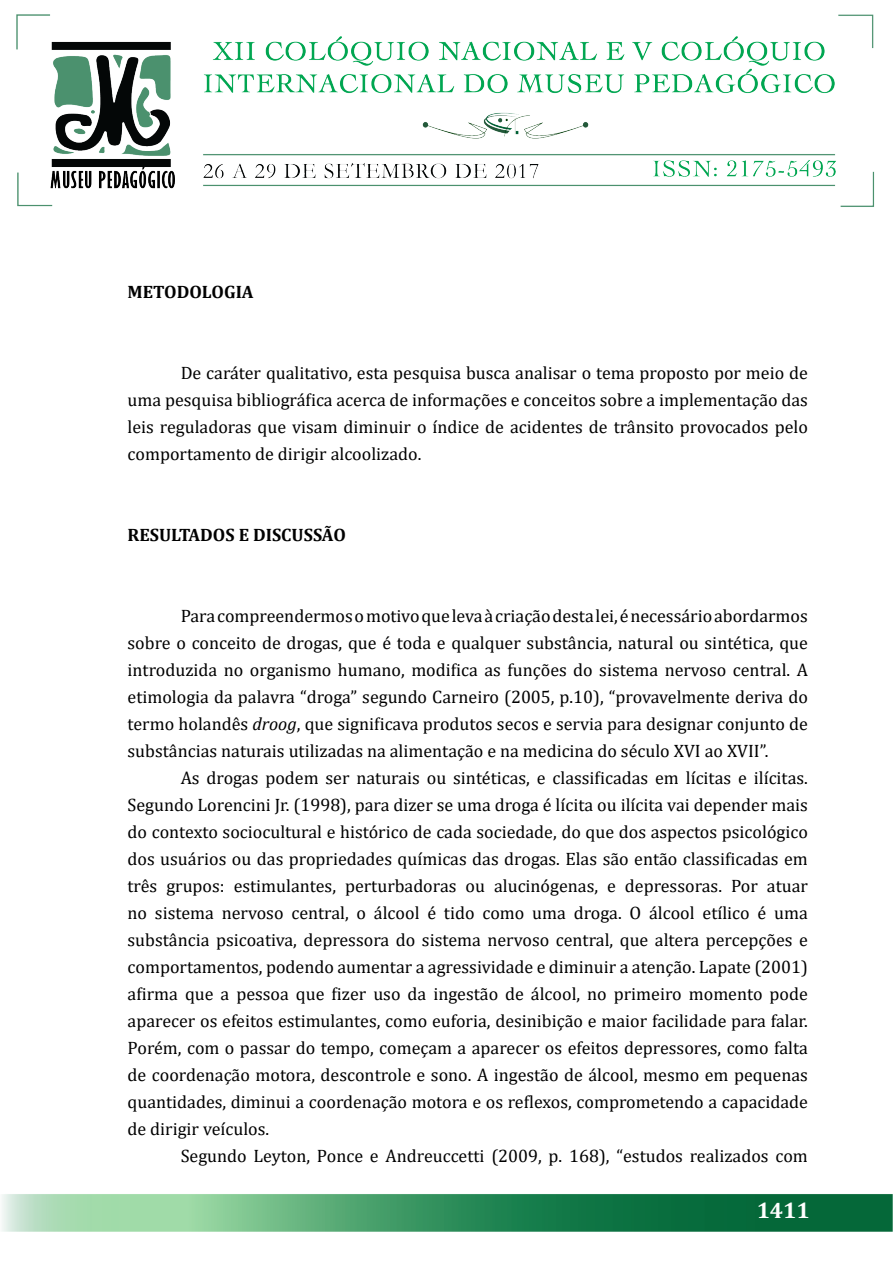
<style>
.page{position:relative;width:893px;height:1263px;background:#fff}
.page>*{position:absolute;margin:0;border:0;box-sizing:border-box;transform-origin:0 0}
.t1{font:700 22.5px "Cambria";color:#fff}
.t2{font:18px/27px "Cambria";color:#000;text-align:justify}
.t3{font:700 18px "Cambria";color:#000}
.s1{font-style:italic}
</style>
<div class="page">
<img style="left:2px;top:14px;width:890px;height:1218px">
<p class="t3" style="left:128px;top:279px;width:128px">METODOLOGIA</p>
<p class="t2" style="left:128px;top:359px;width:682px;text-indent:53px">De caráter qualitativo, esta pesquisa busca analisar o tema proposto por meio de uma pesquisa bibliográfica acerca de informações e conceitos sobre a implementação das leis reguladoras que visam diminuir o índice de acidentes de trânsito provocados pelo comportamento de dirigir alcoolizado.</p>
<p class="t3" style="left:128px;top:522px;width:220px">RESULTADOS E DISCUSSÃO</p>
<p class="t2" style="left:128px;top:602px;width:682px;text-indent:53px">Para compreendermos o motivo que leva à criação desta lei, é necessário abordarmos sobre o conceito de drogas, que é toda e qualquer substância, natural ou sintética, que introduzida no organismo humano, modifica as funções do sistema nervoso central. A etimologia da palavra “droga” segundo Carneiro (2005, p.10), “provavelmente deriva do termo holandês <span class="s1">droog</span>, que significava produtos secos e servia para designar conjunto de substâncias naturais utilizadas na alimentação e na medicina do século XVI ao XVII”.</p>
<p class="t2" style="left:128px;top:764px;width:682px;text-indent:53px">As drogas podem ser naturais ou sintéticas, e classificadas em lícitas e ilícitas.<br>Segundo Lorencini Jr. (1998), para dizer se uma droga é lícita ou ilícita vai depender mais do contexto sociocultural e histórico de cada sociedade, do que dos aspectos psicológico dos usuários ou das propriedades químicas das drogas. Elas são então classificadas em três grupos: estimulantes, perturbadoras ou alucinógenas, e depressoras. Por atuar no sistema nervoso central, o álcool é tido como uma droga. O álcool etílico é uma substância psicoativa, depressora do sistema nervoso central, que altera percepções e comportamentos, podendo aumentar a agressividade e diminuir a atenção. Lapate (2001) afirma que a pessoa que fizer uso da ingestão de álcool, no primeiro momento pode aparecer os efeitos estimulantes, como euforia, desinibição e maior facilidade para falar.<br>Porém, com o passar do tempo, começam a aparecer os efeitos depressores, como falta de coordenação motora, descontrole e sono. A ingestão de álcool, mesmo em pequenas quantidades, diminui a coordenação motora e os reflexos, comprometendo a capacidade de dirigir veículos.</p>
<p class="t2" style="left:181px;top:1142px;width:629px">Segundo Leyton, Ponce e Andreuccetti (2009, p. 168), “estudos realizados com</p>
<p class="t1" style="left:757px;top:1195px;width:55px">1411</p>
</div>
